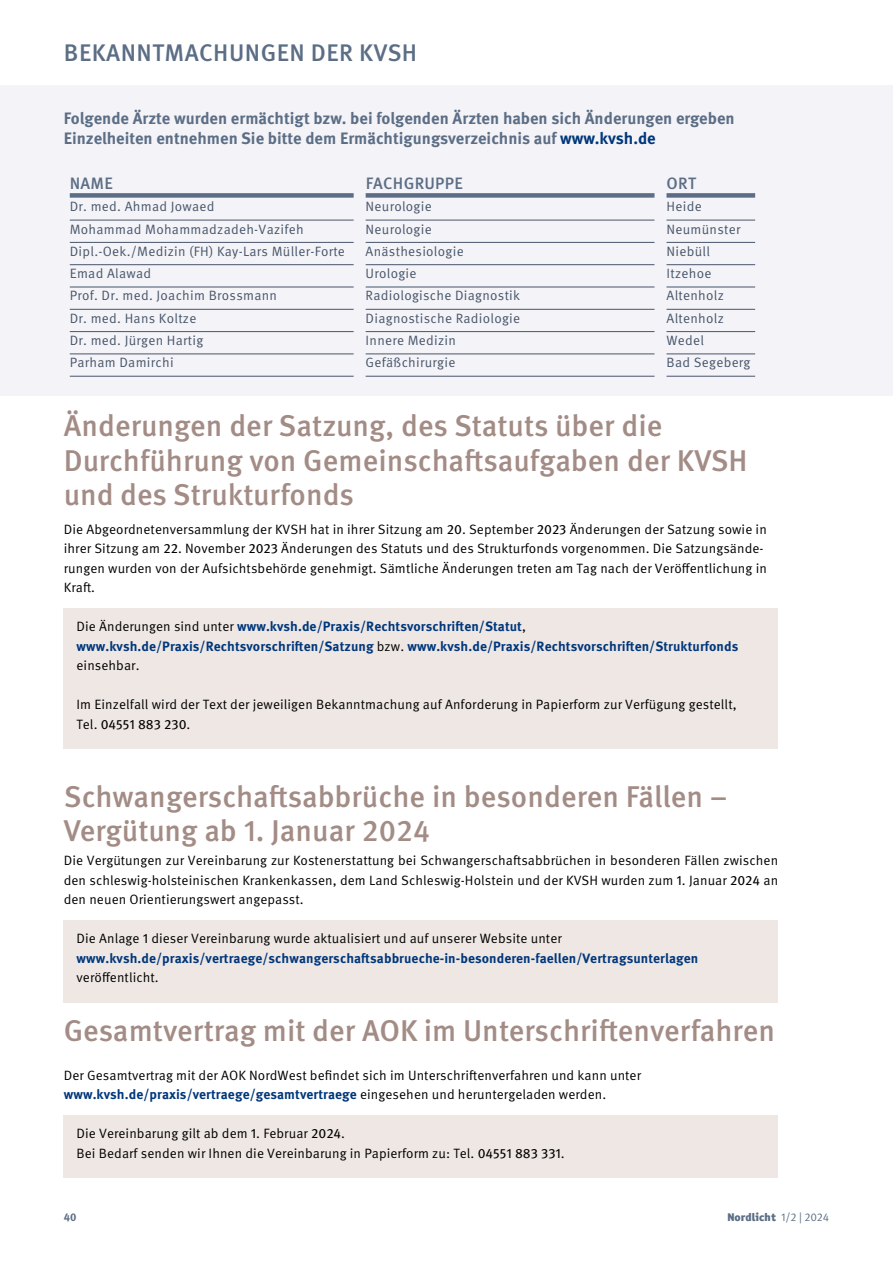
<style>
.page{position:relative;width:893px;height:1263px;background:#fff}
.page>*{position:absolute;margin:0;border:0;box-sizing:border-box;transform-origin:0 0}
.H1_Recht{font:500 30px/34.5px "Meta OT";color:#a38c85}
.Info_Kasten_Recht_co{font:500 30px "Meta OT";color:#a38c85}
.t1{font:500 24px "Meta OT";letter-spacing:.02em;color:#5b6e85}
.H2_Zulassung{font:700 16.5px/19.5px "Meta OT";color:#5b6e85}
.TAB_Head_Zulassung{font:500 16.5px "Meta OT";letter-spacing:.015em;color:#5b6e85}
.New_copy{font:13.5px/19.5px "Meta OT";letter-spacing:.005em;color:#000}
.Info_Kasten_Recht_co-2{font:13.5px/19.5px "Meta OT";letter-spacing:.005em;color:#000}
.Info_Kasten_Recht_co-3{font:700 13.5px/19.5px "Meta OT";letter-spacing:.005em;color:#00377b}
.TAB_Zulassung_copy{font:13.5px "Meta OT";letter-spacing:.02em;color:#47566a}
.t2{font:11.25px "Officina Sans Black ITC";letter-spacing:.005em;color:#5b6e85}
.t3{font:700 11.25px "Meta OT";color:#5b6e85}
.s1{color:#00377b}
.s2{font-style:inherit}
.s3{font-weight:400;color:#000}
.s4{font-weight:700;color:#00377b}
.s5{font-family:"Meta OT"}
</style>
<div class="page">
<div style="left:0;top:85px;width:893px;height:310px;background:#f4f3f8"></div>
<div style="left:64px;top:608px;width:714px;height:82px;background:#eee7e4"></div>
<div style="left:64px;top:686px;width:714px;height:63px;background:#eee7e4"></div>
<div style="left:64px;top:920px;width:714px;height:82px;background:#eee7e4"></div>
<div style="left:64px;top:1115px;width:714px;height:43px;background:#eee7e4"></div>
<div style="left:64px;top:1134px;width:714px;height:44px;background:#eee7e4"></div>
<div style="left:70px;top:193px;width:284px;height:5px;background:#5b6e85"></div>
<div style="left:366px;top:193px;width:288px;height:5px;background:#5b6e85"></div>
<div style="left:666px;top:193px;width:89px;height:5px;background:#5b6e85"></div>
<hr style="left:70px;top:220px;width:284px;height:1px;background:#47566a">
<hr style="left:366px;top:220px;width:288px;height:1px;background:#47566a">
<hr style="left:666px;top:220px;width:89px;height:1px;background:#47566a">
<hr style="left:70px;top:242px;width:284px;height:1px;background:#47566a">
<hr style="left:366px;top:242px;width:288px;height:1px;background:#47566a">
<hr style="left:666px;top:242px;width:89px;height:1px;background:#47566a">
<hr style="left:70px;top:264px;width:284px;height:1px;background:#47566a">
<hr style="left:366px;top:264px;width:288px;height:1px;background:#47566a">
<hr style="left:666px;top:264px;width:89px;height:1px;background:#47566a">
<hr style="left:70px;top:287px;width:284px;height:1px;background:#47566a">
<hr style="left:366px;top:287px;width:288px;height:1px;background:#47566a">
<hr style="left:666px;top:287px;width:89px;height:1px;background:#47566a">
<hr style="left:70px;top:309px;width:284px;height:1px;background:#47566a">
<hr style="left:366px;top:309px;width:288px;height:1px;background:#47566a">
<hr style="left:666px;top:309px;width:89px;height:1px;background:#47566a">
<hr style="left:70px;top:331px;width:284px;height:1px;background:#47566a">
<hr style="left:366px;top:331px;width:288px;height:1px;background:#47566a">
<hr style="left:666px;top:331px;width:89px;height:1px;background:#47566a">
<hr style="left:70px;top:353px;width:284px;height:1px;background:#47566a">
<hr style="left:366px;top:353px;width:288px;height:1px;background:#47566a">
<hr style="left:666px;top:353px;width:89px;height:1px;background:#47566a">
<hr style="left:70px;top:376px;width:284px;height:1px;background:#47566a">
<hr style="left:366px;top:376px;width:288px;height:1px;background:#47566a">
<hr style="left:666px;top:376px;width:89px;height:1px;background:#47566a">
<h2 class="t1" style="left:64px;top:38px;width:355px">BEKANNTMACHUNGEN DER KVSH</h2>
<p class="H2_Zulassung" style="left:64px;top:109px;width:672px">Folgende Ärzte wurden ermächtigt bzw. bei folgenden Ärzten haben sich Änderungen ergeben<br>Einzelheiten entnehmen Sie bitte dem Ermächtigungsverzeichnis auf <span class="s1">www.kvsh.de</span></p>
<p class="TAB_Head_Zulassung" style="left:70px;top:173px;width:44px">NAME</p>
<p class="TAB_Head_Zulassung" style="left:366px;top:173px;width:99px">FACHGRUPPE</p>
<p class="TAB_Head_Zulassung" style="left:667px;top:173px;width:31px">ORT</p>
<p class="TAB_Zulassung_copy" style="left:70px;top:198px;width:146px">Dr. med. Ahmad Jowaed</p>
<p class="TAB_Zulassung_copy" style="left:366px;top:198px;width:68px">Neurologie</p>
<p class="TAB_Zulassung_copy" style="left:666px;top:198px;width:37px">Heide</p>
<p class="TAB_Zulassung_copy" style="left:70px;top:221px;width:236px">Mohammad Mohammadzadeh-Vazifeh</p>
<p class="TAB_Zulassung_copy" style="left:366px;top:221px;width:68px">Neurologie</p>
<p class="TAB_Zulassung_copy" style="left:666px;top:221px;width:75px">Neumünster</p>
<p class="TAB_Zulassung_copy" style="left:70px;top:243px;width:277px">Dipl.-Oek./Medizin (FH) Kay-Lars Müller-Forte</p>
<p class="TAB_Zulassung_copy" style="left:366px;top:243px;width:100px">Anästhesiologie</p>
<p class="TAB_Zulassung_copy" style="left:666px;top:243px;width:45px">Niebüll</p>
<p class="TAB_Zulassung_copy" style="left:70px;top:265px;width:83px">Emad Alawad</p>
<p class="TAB_Zulassung_copy" style="left:366px;top:265px;width:52px">Urologie</p>
<p class="TAB_Zulassung_copy" style="left:666px;top:265px;width:46px">Itzehoe</p>
<p class="TAB_Zulassung_copy" style="left:70px;top:288px;width:209px">Prof. Dr. med. Joachim Brossmann</p>
<p class="TAB_Zulassung_copy" style="left:366px;top:288px;width:156px">Radiologische Diagnostik</p>
<p class="TAB_Zulassung_copy" style="left:666px;top:288px;width:59px">Altenholz</p>
<p class="TAB_Zulassung_copy" style="left:70px;top:310px;width:128px">Dr. med. Hans Koltze</p>
<p class="TAB_Zulassung_copy" style="left:366px;top:310px;width:156px">Diagnostische Radiologie</p>
<p class="TAB_Zulassung_copy" style="left:666px;top:310px;width:59px">Altenholz</p>
<p class="TAB_Zulassung_copy" style="left:70px;top:332px;width:135px">Dr. med. Jürgen Hartig</p>
<p class="TAB_Zulassung_copy" style="left:366px;top:332px;width:92px">Innere Medizin</p>
<p class="TAB_Zulassung_copy" style="left:666px;top:332px;width:39px">Wedel</p>
<p class="TAB_Zulassung_copy" style="left:70px;top:354px;width:105px">Parham Damirchi</p>
<p class="TAB_Zulassung_copy" style="left:366px;top:354px;width:91px">Gefäßchirurgie</p>
<p class="TAB_Zulassung_copy" style="left:666px;top:354px;width:86px">Bad Segeberg</p>
<p class="H1_Recht" style="left:64px;top:409px;width:685px">Änderungen der Satzung, des Statuts über die<br>Durchführung von Gemeinschaftsaufgaben der KVSH und des Strukturfonds</p>
<p class="New_copy" style="left:64px;top:519px;width:705px">Die Abgeordnetenversammlung der KVSH hat in ihrer Sitzung am <span class="s2">20</span>. September <span class="s2">2023</span> Änderungen der Satzung sowie in ihrer Sitzung am <span class="s2">22</span>. November <span class="s2">2023</span> Änderungen des Statuts und des Strukturfonds vorgenommen. Die Satzungsände&shy;rungen wurden von der Aufsichtsbehörde genehmigt. Sämtliche Änderungen treten am Tag nach der Veröffentlichung in Kraft.</p>
<p class="Info_Kasten_Recht_co-3" style="left:77px;top:617px;width:663px"><span class="s3">Die Änderungen sind unter</span> www.kvsh.de/Praxis/Rechtsvorschriften/Statut<span class="s3">, </span>www.kvsh.de/Praxis/Rechtsvorschriften/Satzung <span class="s3">bzw.</span> www.kvsh.de/Praxis/Rechtsvorschriften/Strukturfonds <span class="s3">einsehbar.</span></p>
<p class="Info_Kasten_Recht_co-2" style="left:77px;top:695px;width:662px">Im Einzelfall wird der Text der jeweiligen Bekanntmachung auf Anforderung in Papierform zur Verfügung gestellt,<br>Tel. <span class="s2">04551 883 230</span>.</p>
<p class="H1_Recht" style="left:64px;top:779px;width:665px">Schwangerschaftsabbrüche in besonderen Fällen –<br>Vergütung ab 1. Januar 2024</p>
<p class="New_copy" style="left:64px;top:851px;width:716px;text-align:justify">Die Vergütungen zur Vereinbarung zur Kostenerstattung bei Schwangerschaftsabbrüchen in besonderen Fällen zwischen den schleswig-holsteinischen Krankenkassen, dem Land Schleswig-Holstein und der KVSH wurden zum <span class="s2">1</span>. Januar <span class="s2">2024</span> an den neuen Orientierungswert angepasst.</p>
<p class="Info_Kasten_Recht_co-3" style="left:77px;top:929px;width:623px"><span class="s3">Die Anlage</span> <span class="s3">1</span> <span class="s3">dieser Vereinbarung wurde aktualisiert und auf unserer Website unter </span>www.kvsh.de/praxis/vertraege/schwangerschaftsabbrueche-in-besonderen-faellen/Vertragsunterlagen <span class="s3">veröffentlicht.</span></p>
<p class="Info_Kasten_Recht_co" style="left:64px;top:1012px;width:713px">Gesamtvertrag mit der AOK im Unterschriftenverfahren</p>
<p class="Info_Kasten_Recht_co-2" style="left:64px;top:1065px;width:579px">Der Gesamtvertrag mit der AOK NordWest befindet sich im Unterschriftenverfahren und kann unter <span class="s4">www.kvsh.de/praxis/vertraege/gesamtvertraege</span> eingesehen und heruntergeladen werden.</p>
<p class="Info_Kasten_Recht_co-2" style="left:77px;top:1124px;width:490px">Die Vereinbarung gilt ab dem <span class="s2">1</span>. Februar <span class="s2">2024</span>.<br>Bei Bedarf senden wir Ihnen die Vereinbarung in Papierform zu: Tel. <span class="s2">04551 883 331</span>.</p>
<p class="t3" style="left:64px;top:1209px;width:14px">40</p>
<p class="t2" style="left:727px;top:1209px;width:103px">Nordlicht <span class="s5">1/2 | 2024</span></p>
</div>
